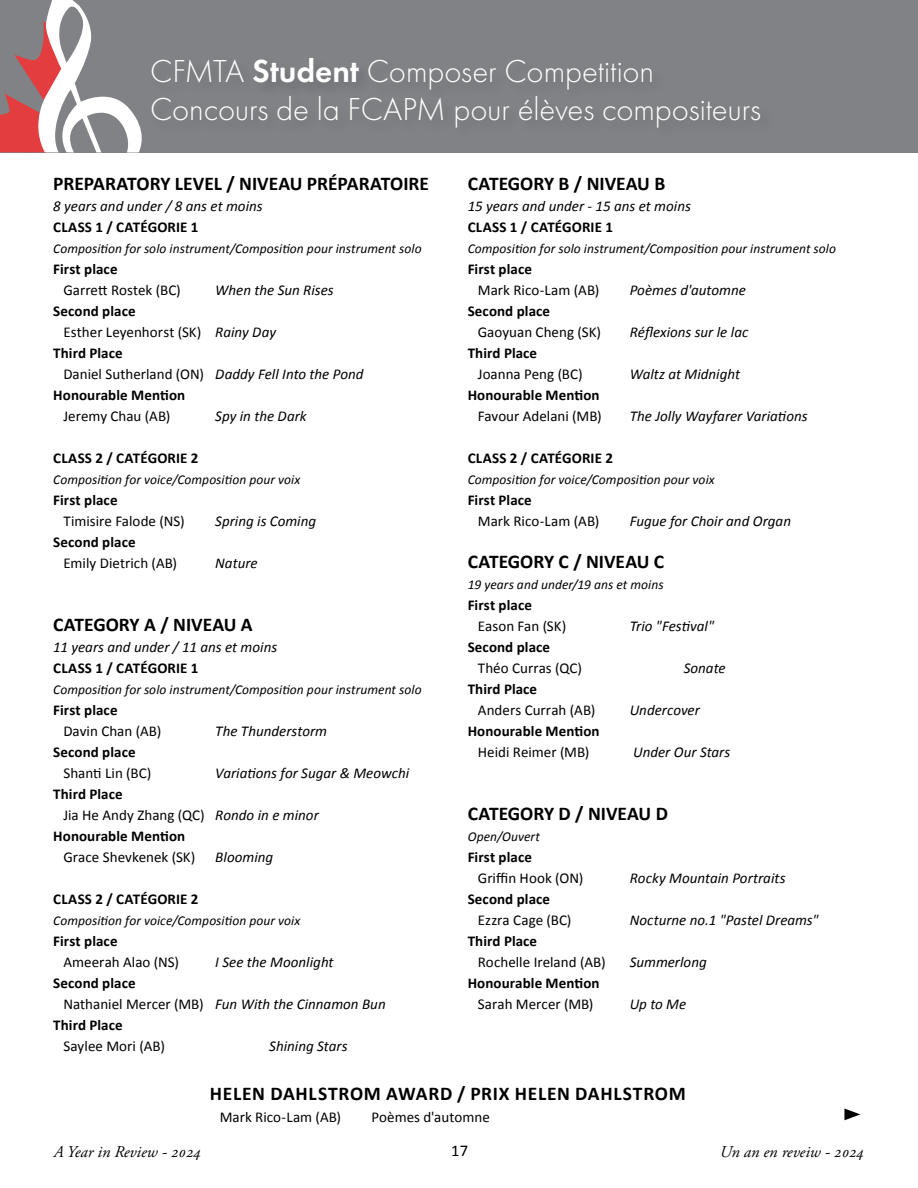
<style>
.page{position:relative;width:918px;height:1188px;background:#fff}
.page>*{position:absolute;margin:0;border:0;box-sizing:border-box;transform-origin:0 0}
.t1{font:300 33px/37.5px "Futura PT";letter-spacing:-.005em;color:#fff}
.t2{font:700 19.5px "Calibri";color:#000}
.t3{font:700 19.5px "Calibri";letter-spacing:.04em;color:#000}
.t4{font:italic 16.5px "Adobe Garamond Pro";color:#000}
.t5{font:16.5px "Calibri";color:#000}
.t6{font:15px "Calibri";letter-spacing:.005em;color:#000}
.t7{font:italic 15px "Calibri";color:#000}
.t8{font:700 15px "Calibri";letter-spacing:.005em;color:#000}
.t9{font:italic 13.5px "Calibri";letter-spacing:.005em;color:#000}
.s1{font-weight:600}
.s2{font-style:italic}
.s3{font-style:normal}
</style>
<div class="page">
<div style="left:0;top:0;width:918px;height:153px;background:#808285"></div>
<svg style="left:0;top:0;width:142px;height:153px"></svg>
<svg style="left:844px;top:1109px;width:16px;height:11px"></svg>
<h1 class="t1" style="left:150px;top:53px;width:613px">CFMTA <span class="s1">Student</span> Composer Competition<br>Concours de la FCAPM pour élèves compositeurs</h1>
<h2 class="t2" style="left:53px;top:169px;width:377px">PREPARATORY LEVEL / NIVEAU PRÉPARATOIRE</h2>
<p class="t7" style="left:53px;top:195px;width:211px">8 years and under / 8 ans et moins</p>
<p class="t8" style="left:53px;top:216px;width:147px">CLASS 1 / CATÉGORIE 1</p>
<p class="t9" style="left:53px;top:239px;width:370px">Composition for solo instrument/Composition pour instrument solo</p>
<p class="t8" style="left:53px;top:258px;width:66px">First place</p>
<p class="t6" style="left:63px;top:279px;width:119px">Garrett Rostek (BC)</p>
<p class="t7" style="left:215px;top:279px;width:120px">When the Sun Rises</p>
<p class="t8" style="left:53px;top:300px;width:84px">Second place</p>
<p class="t6" style="left:63px;top:321px;width:214px">Esther Leyenhorst (SK) <span class="s2">Rainy Day</span></p>
<p class="t8" style="left:53px;top:342px;width:71px">Third Place</p>
<p class="t6" style="left:63px;top:363px;width:302px">Daniel Sutherland (ON) <span class="s2">Daddy Fell Into the Pond</span></p>
<p class="t8" style="left:53px;top:384px;width:133px">Honourable Mention</p>
<p class="t6" style="left:63px;top:405px;width:108px">Jeremy Chau (AB)</p>
<p class="t7" style="left:215px;top:405px;width:93px">Spy in the Dark</p>
<p class="t8" style="left:53px;top:447px;width:147px">CLASS 2 / CATÉGORIE 2</p>
<p class="t9" style="left:53px;top:470px;width:248px">Composition for voice/Composition pour voix</p>
<p class="t8" style="left:53px;top:489px;width:66px">First place</p>
<p class="t6" style="left:63px;top:510px;width:123px">Timisire Falode (NS)</p>
<p class="t7" style="left:215px;top:510px;width:102px">Spring is Coming</p>
<p class="t8" style="left:53px;top:531px;width:84px">Second place</p>
<p class="t6" style="left:63px;top:552px;width:115px">Emily Dietrich (AB)</p>
<p class="t7" style="left:215px;top:552px;width:44px">Nature</p>
<h2 class="t2" style="left:53px;top:610px;width:201px">CATEGORY A / NIVEAU A</h2>
<p class="t7" style="left:53px;top:636px;width:225px">11 years and under / 11 ans et moins</p>
<p class="t8" style="left:53px;top:657px;width:147px">CLASS 1 / CATÉGORIE 1</p>
<p class="t9" style="left:53px;top:680px;width:370px">Composition for solo instrument/Composition pour instrument solo</p>
<p class="t8" style="left:53px;top:699px;width:66px">First place</p>
<p class="t6" style="left:63px;top:720px;width:99px">Davin Chan (AB)</p>
<p class="t7" style="left:215px;top:720px;width:113px">The Thunderstorm</p>
<p class="t8" style="left:53px;top:741px;width:84px">Second place</p>
<p class="t6" style="left:63px;top:762px;width:89px">Shanti Lin (BC)</p>
<p class="t7" style="left:215px;top:762px;width:195px">Variations for Sugar &amp; Meowchi</p>
<p class="t8" style="left:53px;top:783px;width:71px">Third Place</p>
<p class="t6" style="left:63px;top:804px;width:257px">Jia He Andy Zhang (QC) <span class="s2">Rondo in e minor</span></p>
<p class="t8" style="left:53px;top:825px;width:133px">Honourable Mention</p>
<p class="t6" style="left:63px;top:846px;width:133px">Grace Shevkenek (SK)</p>
<p class="t7" style="left:215px;top:846px;width:60px">Blooming</p>
<p class="t8" style="left:53px;top:888px;width:147px">CLASS 2 / CATÉGORIE 2</p>
<p class="t9" style="left:53px;top:911px;width:248px">Composition for voice/Composition pour voix</p>
<p class="t8" style="left:53px;top:930px;width:66px">First place</p>
<p class="t6" style="left:63px;top:951px;width:117px">Ameerah Alao (NS)</p>
<p class="t7" style="left:215px;top:951px;width:120px">I See the Moonlight</p>
<p class="t8" style="left:53px;top:972px;width:84px">Second place</p>
<p class="t7" style="left:63px;top:993px;width:324px"><span class="s3">Nathaniel Mercer (MB)</span> Fun With the Cinnamon Bun</p>
<p class="t8" style="left:53px;top:1014px;width:71px">Third Place</p>
<p class="t6" style="left:63px;top:1035px;width:103px">Saylee Mori (AB)</p>
<p class="t7" style="left:269px;top:1035px;width:80px">Shining Stars</p>
<h2 class="t2" style="left:468px;top:170px;width:199px">CATEGORY B / NIVEAU B</h2>
<p class="t7" style="left:468px;top:196px;width:225px">15 years and under - 15 ans et moins</p>
<p class="t8" style="left:468px;top:217px;width:147px">CLASS 1 / CATÉGORIE 1</p>
<p class="t9" style="left:468px;top:239px;width:370px">Composition for solo instrument/Composition pour instrument solo</p>
<p class="t8" style="left:468px;top:259px;width:66px">First place</p>
<p class="t6" style="left:478px;top:280px;width:123px">Mark Rico-Lam (AB)</p>
<p class="t7" style="left:630px;top:280px;width:118px">Poèmes d'automne</p>
<p class="t8" style="left:468px;top:301px;width:84px">Second place</p>
<p class="t6" style="left:478px;top:322px;width:125px">Gaoyuan Cheng (SK)</p>
<p class="t7" style="left:630px;top:322px;width:120px">Réflexions sur le lac</p>
<p class="t8" style="left:468px;top:343px;width:71px">Third Place</p>
<p class="t6" style="left:478px;top:364px;width:106px">Joanna Peng (BC)</p>
<p class="t7" style="left:630px;top:364px;width:112px">Waltz at Midnight</p>
<p class="t8" style="left:468px;top:385px;width:133px">Honourable Mention</p>
<p class="t6" style="left:478px;top:406px;width:125px">Favour Adelani (MB)</p>
<p class="t7" style="left:630px;top:406px;width:179px">The Jolly Wayfarer Variations</p>
<p class="t8" style="left:468px;top:448px;width:147px">CLASS 2 / CATÉGORIE 2</p>
<p class="t9" style="left:468px;top:470px;width:248px">Composition for voice/Composition pour voix</p>
<p class="t8" style="left:468px;top:490px;width:66px">First Place</p>
<p class="t6" style="left:478px;top:511px;width:123px">Mark Rico-Lam (AB)</p>
<p class="t7" style="left:630px;top:511px;width:163px">Fugue for Choir and Organ</p>
<h2 class="t2" style="left:468px;top:548px;width:198px">CATEGORY C / NIVEAU C</h2>
<p class="t9" style="left:468px;top:575px;width:197px">19 years and under/19 ans et moins</p>
<p class="t8" style="left:468px;top:595px;width:66px">First place</p>
<p class="t6" style="left:478px;top:616px;width:90px">Eason Fan (SK)</p>
<p class="t7" style="left:630px;top:616px;width:86px">Trio "Festival"</p>
<p class="t8" style="left:468px;top:637px;width:84px">Second place</p>
<p class="t6" style="left:478px;top:658px;width:106px">Théo Curras (QC)</p>
<p class="t7" style="left:684px;top:658px;width:44px">Sonate</p>
<p class="t8" style="left:468px;top:679px;width:71px">Third Place</p>
<p class="t6" style="left:478px;top:700px;width:119px">Anders Currah (AB)</p>
<p class="t7" style="left:630px;top:700px;width:72px">Undercover</p>
<p class="t8" style="left:468px;top:721px;width:133px">Honourable Mention</p>
<p class="t6" style="left:478px;top:742px;width:113px">Heidi Reimer (MB)</p>
<p class="t7" style="left:633px;top:742px;width:99px">Under Our Stars</p>
<h2 class="t2" style="left:468px;top:800px;width:202px">CATEGORY D / NIVEAU D</h2>
<p class="t9" style="left:468px;top:827px;width:74px">Open/Ouvert</p>
<p class="t8" style="left:468px;top:847px;width:66px">First place</p>
<p class="t6" style="left:478px;top:868px;width:107px">Griffin Hook (ON)</p>
<p class="t7" style="left:630px;top:868px;width:157px">Rocky Mountain Portraits</p>
<p class="t8" style="left:468px;top:889px;width:84px">Second place</p>
<p class="t6" style="left:478px;top:910px;width:95px">Ezzra Cage (BC)</p>
<p class="t7" style="left:630px;top:910px;width:190px">Nocturne no.1 "Pastel Dreams"</p>
<p class="t8" style="left:468px;top:931px;width:71px">Third Place</p>
<p class="t6" style="left:478px;top:952px;width:129px">Rochelle Ireland (AB)</p>
<p class="t7" style="left:630px;top:952px;width:79px">Summerlong</p>
<p class="t8" style="left:468px;top:973px;width:133px">Honourable Mention</p>
<p class="t6" style="left:478px;top:994px;width:117px">Sarah Mercer (MB)</p>
<p class="t7" style="left:630px;top:994px;width:58px">Up to Me</p>
<h2 class="t3" style="left:210px;top:1080px;width:478px">HELEN DAHLSTROM AWARD / PRIX HELEN DAHLSTROM</h2>
<p class="t6" style="left:220px;top:1107px;width:123px">Mark Rico-Lam (AB)</p>
<p class="t6" style="left:372px;top:1107px;width:120px">Poèmes d'automne</p>
<p class="t4" style="left:54px;top:1142px;width:149px">A Year in Review - 2024</p>
<p class="t5" style="left:451px;top:1139px;width:18px">17</p>
<p class="t4" style="left:720px;top:1142px;width:146px">Un an en reveiw - 2024</p>
</div>
